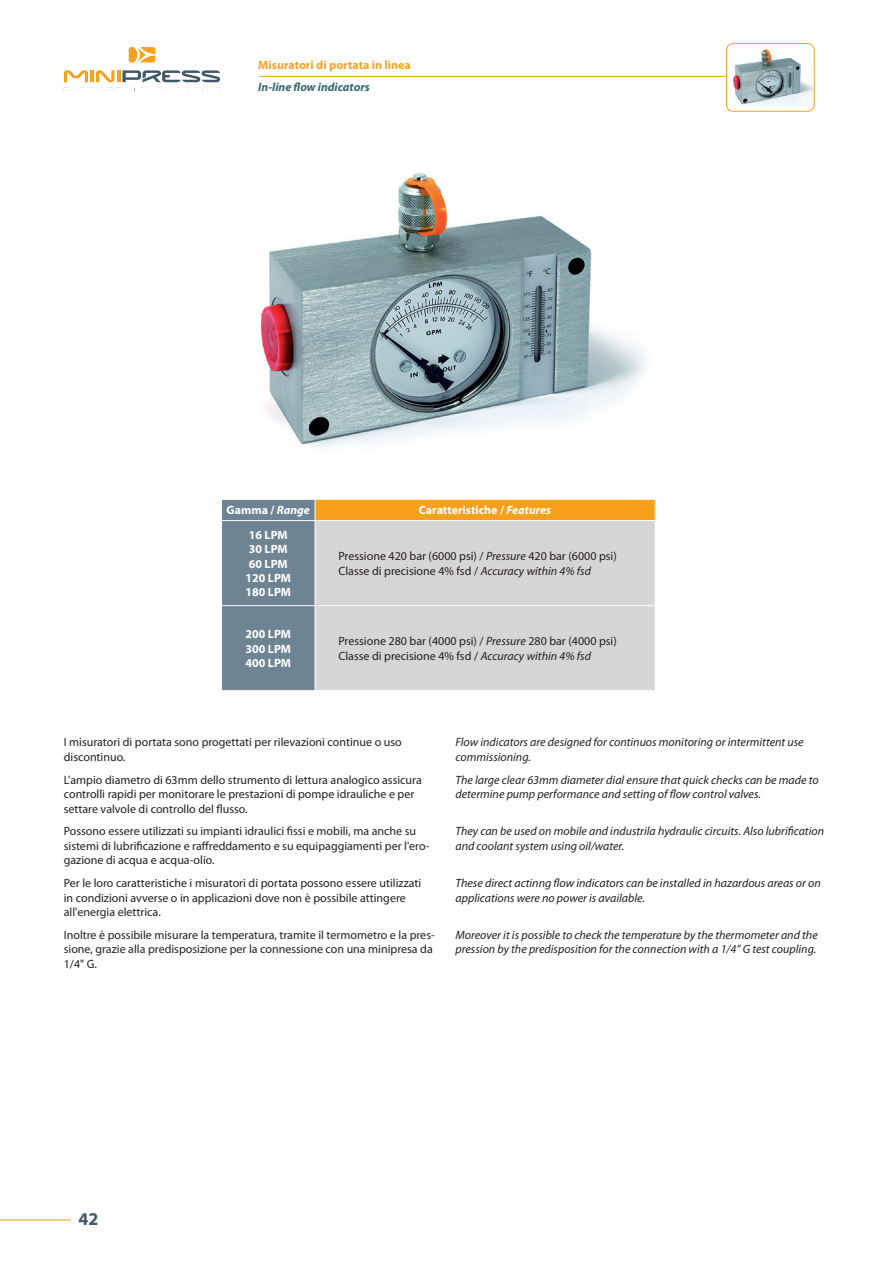
<style>
.page{position:relative;width:893px;height:1263px;background:#fff}
.page>*{position:absolute;margin:0;border:0;box-sizing:border-box;transform-origin:0 0}
.t1{font:700 18px "Myriad Pro";color:#405968}
.t2{font:12px/14.4px "Myriad Pro";color:#231f20}
.t3{font:italic 12px/14.4px "Myriad Pro";color:#231f20}
.t4{font:700 12px "Myriad Pro";color:#fff}
.t5{font:700 12px "Myriad Pro";color:#f6a126}
.t6{font:italic 700 12px "Myriad Pro";color:#36676a}
.s1{font-style:italic}
</style>
<div class="page">
<svg style="left:66px;top:88px;width:79px;height:4px"></svg>
<svg style="left:161px;top:88px;width:49px;height:4px"></svg>
<hr style="left:90px;top:70px;width:4px;height:12px;background:#f6a01b">
<svg style="left:64px;top:70px;width:24px;height:12px"></svg>
<svg style="left:96px;top:70px;width:124px;height:12px"></svg>
<svg style="left:129px;top:47px;width:26px;height:15px"></svg>
<img style="left:728px;top:46px;width:87px;height:62px">
<div style="left:726px;top:43px;width:88px;height:68px;border:1px solid #f6a01b;border-radius:7px"></div>
<hr style="left:0;top:1219px;width:71px;height:1px;background:#f6a01b">
<hr style="left:259px;top:76px;width:467px;height:1px;background:#f6a01b">
<div style="left:315px;top:499px;width:340px;height:22px;background:#f6a01b"></div>
<div style="left:316px;top:521px;width:339px;height:169px;background:#d8d5d6"></div>
<hr style="left:315px;top:499px;width:341px;height:1px;background:#fff">
<div style="left:222px;top:499px;width:94px;height:191px;background:#6e8492"></div>
<svg style="left:655px;top:500px;width:1px;height:20px"></svg>
<hr style="left:221px;top:520px;width:94px;height:1px;background:#fff">
<hr style="left:221px;top:605px;width:94px;height:1px;background:#fff">
<hr style="left:315px;top:520px;width:341px;height:1px;background:#fff">
<hr style="left:315px;top:521px;width:1px;height:84px;background:#fff">
<hr style="left:315px;top:605px;width:341px;height:1px;background:#fff">
<hr style="left:315px;top:606px;width:1px;height:84px;background:#fff">
<img style="left:260px;top:173px;width:386px;height:276px">
<p class="t5" style="left:258px;top:58px;width:154px">Misuratori di portata in linea</p>
<p class="t6" style="left:258px;top:80px;width:113px">In-line flow indicators</p>
<p class="t4" style="left:227px;top:503px;width:85px">Gamma / <span class="s1">Range</span></p>
<p class="t4" style="left:419px;top:503px;width:134px">Caratteristiche / <span class="s1">Features</span></p>
<p class="t4" style="left:249px;top:527px;width:40px">16 LPM</p>
<p class="t4" style="left:249px;top:541px;width:40px">30 LPM</p>
<p class="t4" style="left:249px;top:556px;width:40px">60 LPM</p>
<p class="t4" style="left:246px;top:570px;width:47px">120 LPM</p>
<p class="t4" style="left:246px;top:584px;width:47px">180 LPM</p>
<p class="t2" style="left:338px;top:549px;width:280px">Pressione 420 bar (6000 psi) / <span class="s1">Pressure</span> 420 bar (6000 psi)</p>
<p class="t2" style="left:338px;top:563px;width:254px">Classe di precisione 4% fsd / <span class="s1">Accuracy within 4% fsd</span></p>
<p class="t4" style="left:246px;top:626px;width:47px">200 LPM</p>
<p class="t4" style="left:246px;top:641px;width:47px">300 LPM</p>
<p class="t4" style="left:246px;top:655px;width:47px">400 LPM</p>
<p class="t2" style="left:338px;top:634px;width:280px">Pressione 280 bar (4000 psi) / <span class="s1">Pressure</span> 280 bar (4000 psi)</p>
<p class="t2" style="left:338px;top:648px;width:254px">Classe di precisione 4% fsd / <span class="s1">Accuracy within 4% fsd</span></p>
<p class="t2" style="left:64px;top:735px;width:340px">I misuratori di portata sono progettati per rilevazioni continue o uso discontinuo.</p>
<p class="t2" style="left:64px;top:772px;width:360px">L'ampio diametro di 63mm dello strumento di lettura analogico assicura controlli rapidi per monitorare le prestazioni di pompe idrauliche e per settare valvole di controllo del flusso.</p>
<p class="t2" style="left:64px;top:824px;width:367px">Possono essere utilizzati su impianti idraulici fissi e mobili, ma anche su sistemi di lubrificazione e raffreddamento e su equipaggiamenti per l'ero&shy;gazione di acqua e acqua-olio.</p>
<p class="t2" style="left:64px;top:876px;width:359px">Per le loro caratteristiche i misuratori di portata possono essere utilizzati in condizioni avverse o in applicazioni dove non è possibile attingere all'energia elettrica.</p>
<p class="t2" style="left:64px;top:927px;width:372px">Inoltre è possibile misurare la temperatura, tramite il termometro e la pres&shy;sione, grazie alla predisposizione per la connessione con una minipresa da<br>1/4" G.</p>
<p class="t3" style="left:455px;top:735px;width:350px">Flow indicators are designed for continuos monitoring or intermittent use commissioning.</p>
<p class="t3" style="left:455px;top:772px;width:365px">The large clear 63mm diameter dial ensure that quick checks can be made to determine pump performance and setting of flow control valves.</p>
<p class="t3" style="left:455px;top:824px;width:370px">They can be used on mobile and industrila hydraulic circuits. Also lubrification and coolant system using oil/water.</p>
<p class="t3" style="left:455px;top:876px;width:367px">These direct actinng flow indicators can be installed in hazardous areas or on applications were no power is available.</p>
<p class="t3" style="left:455px;top:927px;width:364px">Moreover it is possible to check the temperature by the thermometer and the pression by the predisposition for the connection with a 1/4” G test coupling.</p>
<h1 class="t1" style="left:78px;top:1208px;width:21px">42</h1>
</div>
